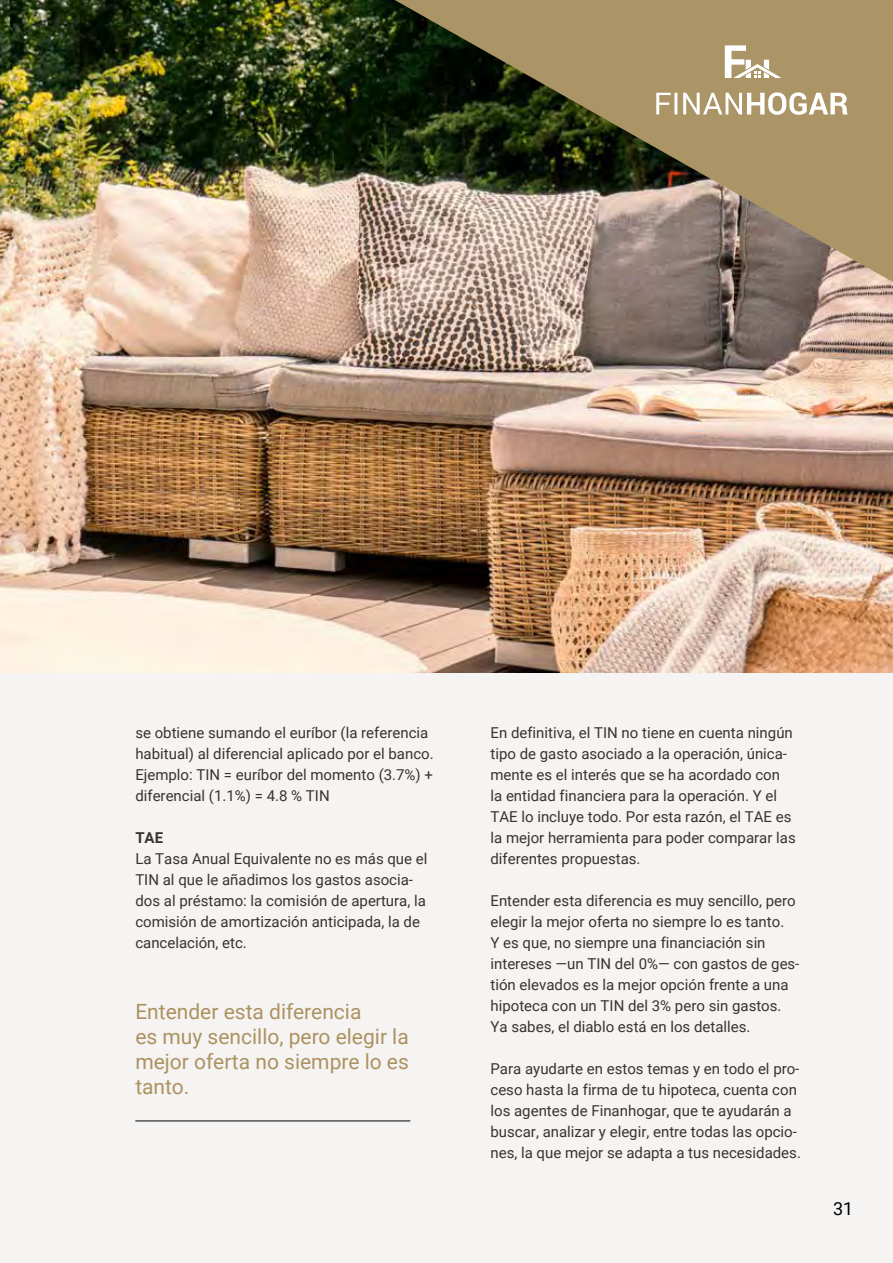
<style>
.page{position:relative;width:893px;height:1263px;background:#f5f4f3}
.page>*{position:absolute;margin:0;border:0;box-sizing:border-box;transform-origin:0 0}
.t1{font:21px/25.2px "Roboto";color:#ad9260}
.t2{font:18px "Roboto";color:#000}
.t3{font:15px/21px "Roboto";color:#373332}
.t4{font:700 15px "Roboto";color:#373332}
</style>
<div class="page">
<img style="left:0;top:0;width:893px;height:673px">
<hr style="left:0;top:673px;width:1px;height:254px;background:#746f6e">
<hr style="left:135px;top:1120px;width:275px;height:1px;background:#000">
<svg style="left:395px;top:0;width:498px;height:282px;background:#897b5d"></svg>
<svg style="left:725px;top:45px;width:57px;height:33px"></svg>
<svg style="left:656px;top:92px;width:192px;height:23px"></svg>
<p class="t3" style="left:135px;top:721px;width:300px">se obtiene sumando el euríbor (la referencia habitual) al diferencial aplicado por el banco.<br>Ejemplo: TIN = euríbor del momento (3.7%) + diferencial (1.1%) = 4.8 % TIN</p>
<p class="t4" style="left:135px;top:827px;width:29px">TAE</p>
<p class="t3" style="left:135px;top:847px;width:294px">La Tasa Anual Equivalente no es más que el TIN al que le añadimos los gastos asocia&shy;dos al préstamo: la comisión de apertura, la comisión de amortización anticipada, la de cancelación, etc.</p>
<h1 class="t1" style="left:135px;top:998px;width:275px">Entender esta diferencia<br>es muy sencillo, pero elegir la mejor oferta no siempre lo es tanto.</h1>
<p class="t3" style="left:490px;top:721px;width:307px">En definitiva, el TIN no tiene en cuenta ningún tipo de gasto asociado a la operación, única&shy;mente es el interés que se ha acordado con<br>la entidad financiera para la operación. Y el TAE lo incluye todo. Por esta razón, el TAE es la mejor herramienta para poder comparar las diferentes propuestas.</p>
<p class="t3" style="left:490px;top:889px;width:310px">Entender esta diferencia es muy sencillo, pero elegir la mejor oferta no siempre lo es tanto.<br>Y es que, no siempre una financiación sin intereses —un TIN del 0%— con gastos de ges&shy;tión elevados es la mejor opción frente a una hipoteca con un TIN del 3% pero sin gastos.<br>Ya sabes, el diablo está en los detalles.</p>
<p class="t3" style="left:490px;top:1057px;width:312px">Para ayudarte en estos temas y en todo el pro&shy;ceso hasta la firma de tu hipoteca, cuenta con los agentes de Finanhogar, que te ayudarán a buscar, analizar y elegir, entre todas las opcio&shy;nes, la que mejor se adapta a tus necesidades.</p>
<p class="t2" style="left:833px;top:1196px;width:22px">31</p>
</div>
